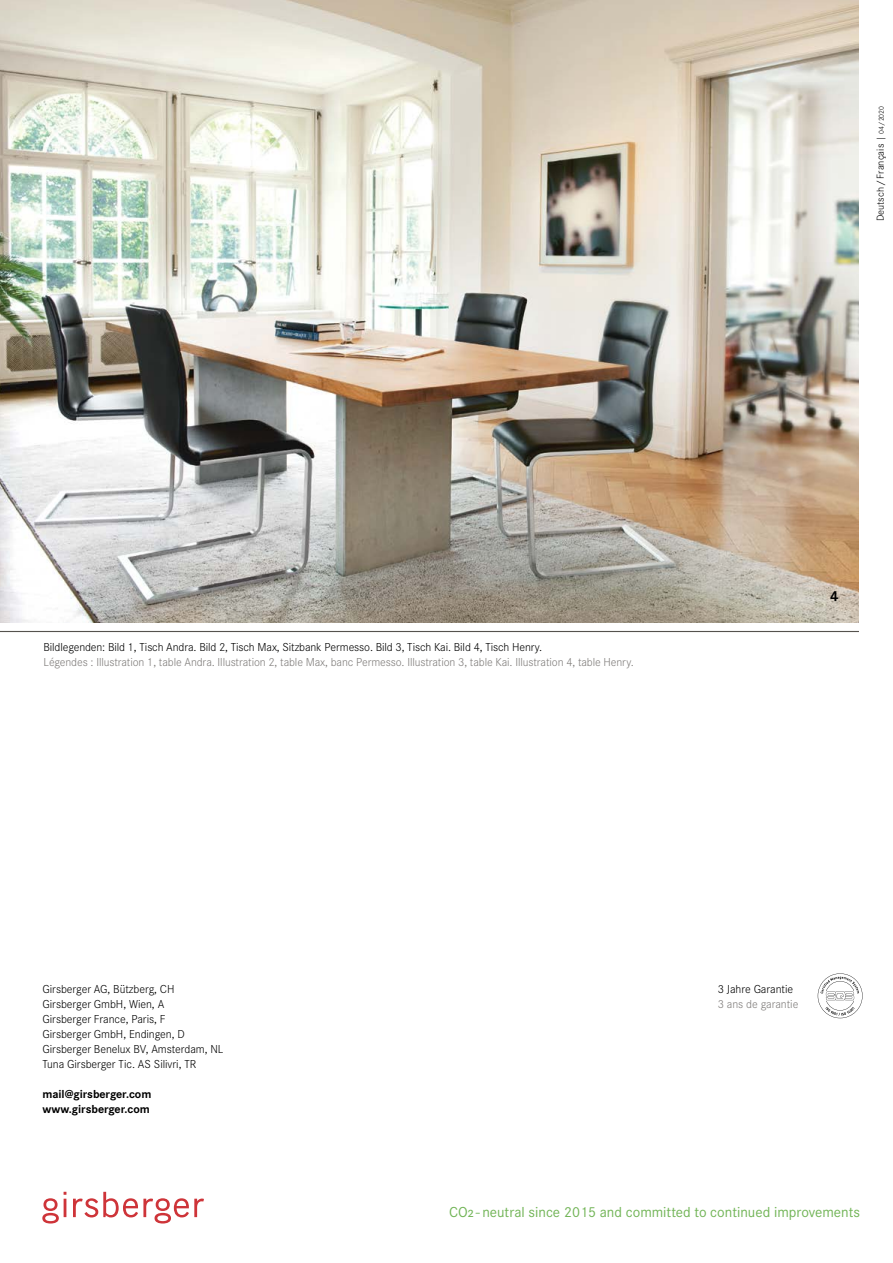
<style>
.page{position:relative;width:893px;height:1263px;background:#fff}
.page>*{position:absolute;margin:0;border:0;box-sizing:border-box;transform-origin:0 0}
.t1{font:15px "Corporate S";color:#71b456}
.t2{font:700 15px "Corporate S";color:#000}
.t3{font:300 12px/15px "Corporate S";letter-spacing:-.005em;color:#000}
.t4{font:300 12px "Corporate S";letter-spacing:-.01em;color:#7f7c7a}
.t5{font:700 12px/15px "Corporate S";letter-spacing:-.005em;color:#000}
.t6{font:300 10.5px "Corporate S";color:#000}
.s1{font-size:7.5px}
</style>
<div class="page">
<img style="left:0;top:0;width:859px;height:623px">
<hr style="left:0;top:631px;width:859px;height:1px;background:#55524e">
<svg style="left:42px;top:1192px;width:162px;height:31px"></svg>
<svg style="left:818px;top:973px;width:44px;height:45px"></svg>
<p class="t6" style="left:874px;top:221px;width:117px;rotate:-90deg">Deutsch / Français | <span class="s1">04/2020</span></p>
<p class="t3" style="left:44px;top:640px;width:500px">Bildlegenden: Bild 1, Tisch Andra. Bild 2, Tisch Max, Sitzbank Permesso. Bild 3, Tisch Kai. Bild 4, Tisch Henry.</p>
<p class="t4" style="left:44px;top:655px;width:592px">Légendes : Illustration 1, table Andra. Illustration 2, table Max, banc Permesso. Illustration 3, table Kai. Illustration 4, table Henry.</p>
<p class="t2" style="left:830px;top:587px;width:10px">4</p>
<p class="t3" style="left:43px;top:981px;width:182px">Girsberger AG, Bützberg, CH<br>Girsberger GmbH, Wien, A<br>Girsberger France, Paris, F<br>Girsberger GmbH, Endingen, D<br>Girsberger Benelux BV, Amsterdam, NL<br>Tuna Girsberger Tic. AS Silivri, TR</p>
<p class="t5" style="left:43px;top:1086px;width:110px">mail@girsberger.com www.girsberger.com</p>
<p class="t3" style="left:718px;top:981px;width:77px">3 Jahre Garantie</p>
<p class="t4" style="left:718px;top:997px;width:82px">3 ans de garantie</p>
<p class="t1" style="left:449px;top:1203px;width:412px">CO2 - neutral since 2015 and committed to continued improvements</p>
</div>
